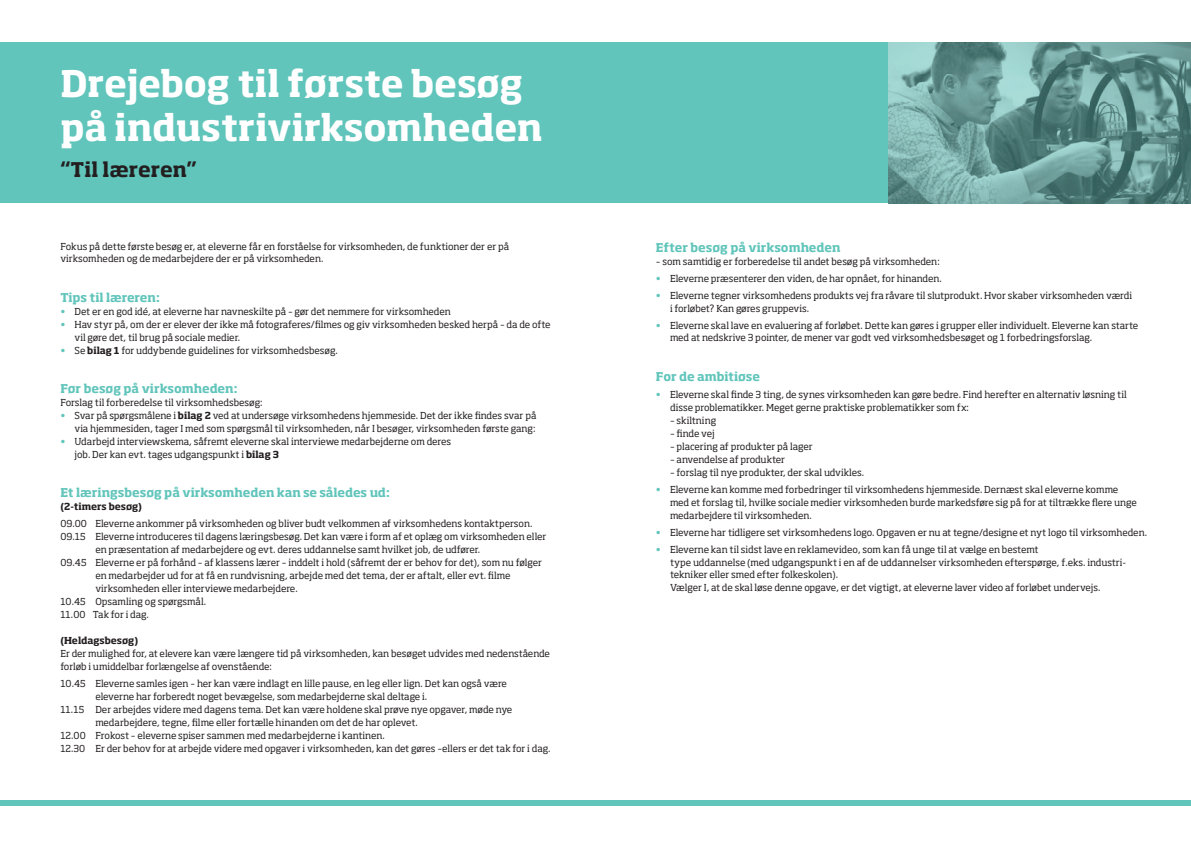
<style>
.page{position:relative;width:1191px;height:842px;background:#fff}
.page>*{position:absolute;margin:0;border:0;box-sizing:border-box;transform-origin:0 0}
.t1{font:700 36px/44px "Soho Std";letter-spacing:-.005em;color:#fff}
.t2{font:700 20px "Soho Std";color:#231f20}
.t3{font:700 12px "Soho Std";color:#61c5bb}
.t4{font:9.5px/13px "Soho Std";letter-spacing:-.005em;color:#231f20}
.t5{font:700 9.5px "Soho Std";letter-spacing:-.005em;color:#231f20}
.s1{color:#61c5bb}
.s2{font-weight:700}
</style>
<div class="page">
<div style="left:0;top:800px;width:1191px;height:5px;background:#61c5bb"></div>
<div style="left:0;top:43px;width:888px;height:160px;background:#61c5bb"></div>
<img style="left:888px;top:43px;width:303px;height:160px">
<h1 class="t1" style="left:60px;top:60px;width:484px">Drejebog til første besøg på industrivirksomheden</h1>
<h2 class="t2" style="left:60px;top:156px;width:138px">“Til læreren”</h2>
<p class="t4" style="left:60px;top:239px;width:450px">Fokus på dette første besøg er, at eleverne får en forståelse for virksomheden, de funktioner der er på virksomheden og de medarbejdere der er på virksomheden.</p>
<p class="t3" style="left:60px;top:289px;width:101px">Tips til læreren:</p>
<p class="t4" style="left:60px;top:304px;width:392px"><span class="s1">•</span> Det er en god idé, at eleverne har navneskilte på – gør det nemmere for virksomheden</p>
<p class="t4" style="left:74px;top:317px;width:477px;text-indent:-14px"><span class="s1">•</span> Hav styr på, om der er elever der ikke må fotograferes/filmes og giv virksomheden besked herpå – da de ofte vil gøre det, til brug på sociale medier.</p>
<p class="t4" style="left:60px;top:343px;width:279px"><span class="s1">•</span> Se <span class="s2">bilag 1</span> for uddybende guidelines for virksomhedsbesøg.</p>
<p class="t3" style="left:60px;top:380px;width:179px">Før besøg på virksomheden:</p>
<p class="t4" style="left:60px;top:395px;width:204px">Forslag til forberedelse til virksomhedsbesøg:</p>
<p class="t4" style="left:60px;top:408px;width:477px;text-align:right"><span class="s1">•</span> Svar på spørgsmålene i <span class="s2">bilag 2</span> ved at undersøge virksomhedens hjemmeside. Det der ikke findes svar på via hjemmesiden, tager I med som spørgsmål til virksomheden, når I besøger, virksomheden første gang:</p>
<p class="t4" style="left:74px;top:434px;width:378px;text-indent:-14px"><span class="s1">•</span> Udarbejd interviewskema, såfremt eleverne skal interviewe medarbejderne om deres job. Der kan evt. tages udgangspunkt i <span class="s2">bilag 3</span></p>
<p class="t3" style="left:60px;top:484px;width:331px">Et læringsbesøg på virksomheden kan se således ud:</p>
<p class="t5" style="left:60px;top:500px;width:83px">(2-timers besøg)</p>
<p class="t4" style="left:60px;top:516px;width:474px">09.00 Eleverne ankommer på virksomheden og bliver budt velkommen af virksomhedens kontaktperson.</p>
<p class="t4" style="left:60px;top:529px;width:487px">09.15 Eleverne introduceres til dagens læringsbesøg. Det kan være i form af et oplæg om virksomheden eller</p>
<p class="t4" style="left:95px;top:542px;width:386px">en præsentation af medarbejdere og evt. deres uddannelse samt hvilket job, de udfører.</p>
<p class="t4" style="left:60px;top:555px;width:483px">09.45 Eleverne er på forhånd – af klassens lærer – inddelt i hold (såfremt der er behov for det), som nu følger</p>
<p class="t4" style="left:95px;top:568px;width:417px">en medarbejder ud for at få en rundvisning, arbejde med det tema, der er aftalt, eller evt. filme</p>
<p class="t4" style="left:95px;top:581px;width:204px">virksomheden eller interviewe medarbejdere.</p>
<p class="t4" style="left:60px;top:594px;width:147px">10.45 Opsamling og spørgsmål.</p>
<p class="t4" style="left:60px;top:607px;width:90px">11.00 Tak for i dag.</p>
<p class="t5" style="left:60px;top:634px;width:79px">(Heldagsbesøg)</p>
<p class="t4" style="left:60px;top:646px;width:491px">Er der mulighed for, at elevere kan være længere tid på virksomheden, kan besøget udvides med nedenstående forløb i umiddelbar forlængelse af ovenstående:</p>
<p class="t4" style="left:60px;top:676px;width:448px">10.45 Eleverne samles igen – her kan være indlagt en lille pause, en leg eller lign. Det kan også være</p>
<p class="t4" style="left:95px;top:689px;width:333px">eleverne har forberedt noget bevægelse, som medarbejderne skal deltage i.</p>
<p class="t4" style="left:60px;top:702px;width:453px">11.15 Der arbejdes videre med dagens tema. Det kan være holdene skal prøve nye opgaver, møde nye</p>
<p class="t4" style="left:95px;top:715px;width:324px">medarbejdere, tegne, filme eller fortælle hinanden om det de har oplevet.</p>
<p class="t4" style="left:60px;top:728px;width:326px">12.00 Frokost – eleverne spiser sammen med medarbejderne i kantinen.</p>
<p class="t4" style="left:60px;top:741px;width:491px">12.30 Er der behov for at arbejde videre med opgaver i virksomheden, kan det gøres –ellers er det tak for i dag.</p>
<p class="t3" style="left:656px;top:239px;width:186px">Efter besøg på virksomheden</p>
<p class="t4" style="left:656px;top:254px;width:285px">– som samtidig er forberedelse til andet besøg på virksomheden:</p>
<p class="t4" style="left:656px;top:271px;width:288px"><span class="s1">•</span> Eleverne præsenterer den viden, de har opnået, for hinanden.</p>
<p class="t4" style="left:670px;top:288px;width:464px;text-indent:-14px"><span class="s1">•</span> Eleverne tegner virksomhedens produkts vej fra råvare til slutprodukt. Hvor skaber virksomheden værdi i forløbet? Kan gøres gruppevis.</p>
<p class="t4" style="left:670px;top:318px;width:470px;text-indent:-14px"><span class="s1">•</span> Eleverne skal lave en evaluering af forløbet. Dette kan gøres i grupper eller individuelt. Eleverne kan starte med at nedskrive 3 pointer, de mener var godt ved virksomhedsbesøget og 1 forbedringsforslag.</p>
<p class="t3" style="left:656px;top:368px;width:106px">For de ambitiøse</p>
<p class="t4" style="left:670px;top:387px;width:458px;text-indent:-14px"><span class="s1">•</span> Eleverne skal finde 3 ting, de synes virksomheden kan gøre bedre. Find herefter en alternativ løsning til disse problematikker. Meget gerne praktiske problematikker som fx:</p>
<p class="t4" style="left:670px;top:413px;width:48px">– skiltning</p>
<p class="t4" style="left:670px;top:426px;width:46px">– finde vej</p>
<p class="t4" style="left:670px;top:439px;width:144px">– placering af produkter på lager</p>
<p class="t4" style="left:670px;top:452px;width:117px">– anvendelse af produkter</p>
<p class="t4" style="left:670px;top:465px;width:196px">– forslag til nye produkter, der skal udvikles.</p>
<p class="t4" style="left:670px;top:482px;width:468px;text-indent:-14px"><span class="s1">•</span> Eleverne kan komme med forbedringer til virksomhedens hjemmeside. Dernæst skal eleverne komme med et forslag til, hvilke sociale medier virksomheden burde markedsføre sig på for at tiltrække flere unge medarbejdere til virksomheden.</p>
<p class="t4" style="left:656px;top:525px;width:493px"><span class="s1">•</span> Eleverne har tidligere set virksomhedens logo. Opgaven er nu at tegne/designe et nyt logo til virksomheden.</p>
<p class="t4" style="left:670px;top:542px;width:458px;text-indent:-14px"><span class="s1">•</span> Eleverne kan til sidst lave en reklamevideo, som kan få unge til at vælge en bestemt<br>type uddannelse (med udgangspunkt i en af de uddannelser virksomheden efterspørge, f.eks. industri&shy;tekniker eller smed efter folkeskolen).<br>Vælger I, at de skal løse denne opgave, er det vigtigt, at eleverne laver video af forløbet undervejs.</p>
</div>
